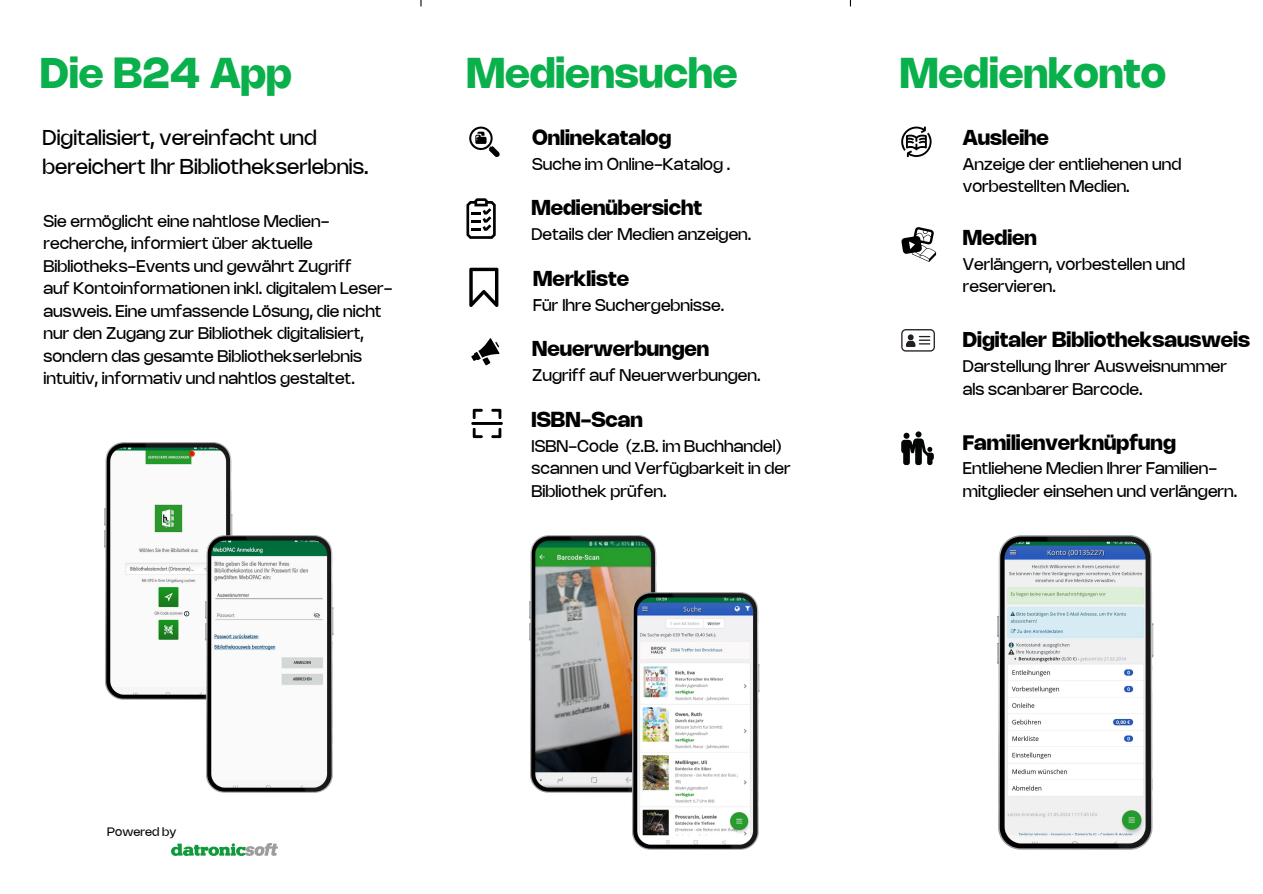
<style>
.page{position:relative;width:1263px;height:894px;background:#fff}
.page>*{position:absolute;margin:0;border:0;box-sizing:border-box;transform-origin:0 0}
.t1{font:700 42px "Nohemi";color:#09b04b}
.t2{font:700 21px "Nohemi";color:#000}
.t3{font:21px/29.2px "Nohemi";color:#000}
.t4{font:16.5px/22.5px "Nohemi";color:#000}
.t5{font:12px "Nohemi";color:#040606}
</style>
<div class="page">
<img style="left:105px;top:442px;width:128px;height:257px">
<img style="left:998px;top:535px;width:155px;height:314px">
<img style="left:205px;top:535px;width:128px;height:257px">
<img style="left:529px;top:535px;width:128px;height:257px">
<img style="left:631px;top:592px;width:128px;height:257px">
<img style="left:172px;top:843px;width:106px;height:12px">
<svg style="left:471px;top:408px;width:32px;height:30px"></svg>
<svg style="left:901px;top:126px;width:31px;height:31px"></svg>
<svg style="left:469px;top:126px;width:31px;height:31px"></svg>
<svg style="left:466px;top:198px;width:30px;height:41px"></svg>
<svg style="left:469px;top:267px;width:29px;height:40px"></svg>
<svg style="left:471px;top:338px;width:28px;height:27px"></svg>
<svg style="left:901px;top:227px;width:35px;height:35px"></svg>
<svg style="left:901px;top:329px;width:34px;height:22px"></svg>
<svg style="left:901px;top:431px;width:33px;height:34px"></svg>
<svg style="left:420px;top:0;width:2px;height:6px"></svg>
<p class="t1" style="left:40px;top:57px;width:253px">Die B24 App</p>
<p class="t1" style="left:466px;top:57px;width:273px">Mediensuche</p>
<p class="t1" style="left:900px;top:57px;width:268px">Medienkonto</p>
<h3 class="t3" style="left:42px;top:124px;width:328px">Digitalisiert, vereinfacht und bereichert Ihr Bibliothekserlebnis.</h3>
<p class="t2" style="left:532px;top:129px;width:141px">Onlinekatalog</p>
<p class="t4" style="left:532px;top:154px;width:200px">Suche im Online-Katalog .</p>
<h3 class="t2" style="left:531px;top:200px;width:172px">Medienübersicht</h3>
<h3 class="t4" style="left:531px;top:224px;width:222px">Details der Medien anzeigen.</h3>
<p class="t2" style="left:533px;top:270px;width:97px">Merkliste</p>
<p class="t4" style="left:533px;top:295px;width:192px">Für Ihre Suchergebnisse.</p>
<h3 class="t2" style="left:532px;top:341px;width:179px">Neuerwerbungen</h3>
<h3 class="t4" style="left:532px;top:365px;width:230px">Zugriff auf Neuerwerbungen.</h3>
<p class="t4" style="left:43px;top:211px;width:351px">Sie ermöglicht eine nahtlose Medien&shy;recherche, informiert über aktuelle Bibliotheks-Events und gewährt Zugriff<br>auf Kontoinformationen inkl. digitalem Leser&shy;ausweis. Eine umfassende Lösung, die nicht nur den Zugang zur Bibliothek digitalisiert, sondern das gesamte Bibliothekserlebnis intuitiv, informativ und nahtlos gestaltet.</p>
<h3 class="t5" style="left:107px;top:827px;width:71px">Powered by</h3>
<p class="t2" style="left:532px;top:411px;width:113px">ISBN-Scan</p>
<p class="t4" style="left:532px;top:436px;width:261px">ISBN-Code (z.B. im Buchhandel) scannen und Verfügbarkeit in der<br>Bibliothek prüfen.</p>
<p class="t2" style="left:963px;top:129px;width:88px">Ausleihe</p>
<p class="t4" style="left:963px;top:154px;width:220px">Anzeige der entliehenen und vorbestellten Medien.</p>
<p class="t2" style="left:963px;top:229px;width:76px">Medien</p>
<p class="t4" style="left:963px;top:254px;width:224px">Verlängern, vorbestellen und reservieren.</p>
<h3 class="t2" style="left:963px;top:331px;width:289px">Digitaler Bibliotheksausweis</h3>
<h3 class="t4" style="left:963px;top:356px;width:266px">Darstellung Ihrer Ausweisnummer als scanbarer Barcode.</h3>
<p class="t2" style="left:963px;top:434px;width:215px">Familienverknüpfung</p>
<p class="t4" style="left:963px;top:458px;width:276px">Entliehene Medien Ihrer Familien&shy;mitglieder einsehen und verlängern.</p>
</div>
